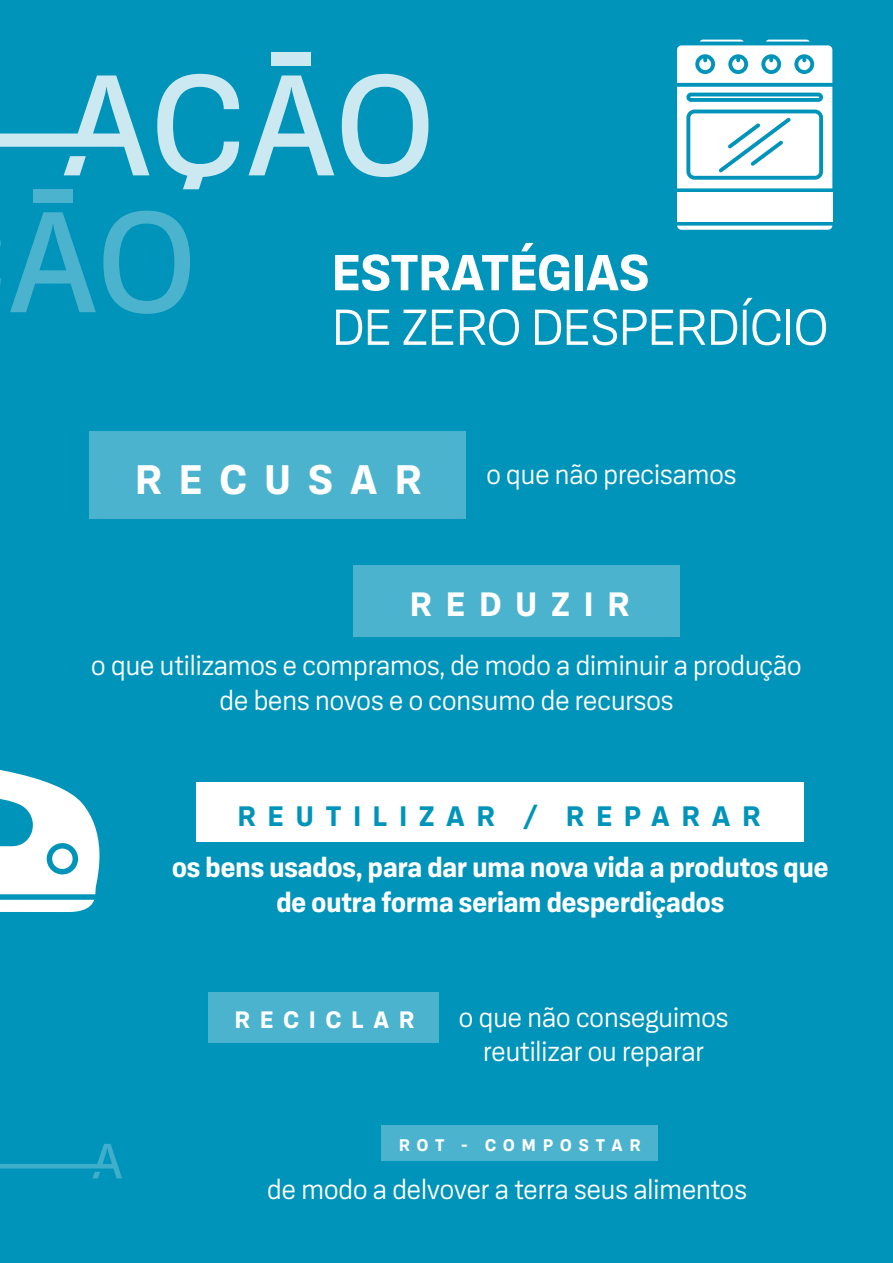
<style>
.page{position:relative;width:893px;height:1263px;background:#0094ba}
.page>*{position:absolute;margin:0;border:0;box-sizing:border-box;transform-origin:0 0}
.t1{font:53.4px "Konkret Grotesk Pro";color:#fff}
.t2{font:700 53.4px "Konkret Grotesk Pro";color:#fff}
.t3{font:700 43.65px "Konkret Grotesk Pro";letter-spacing:.4em;color:#fff}
.t4{font:700 35.7px "Konkret Grotesk Pro";letter-spacing:.4em;color:#fff}
.t5{font:700 29.85px "Konkret Grotesk Pro";letter-spacing:.4em;color:#0094ba}
.t6{font:28.5px/34.3px "Konkret Grotesk Pro";color:#fff;text-align:center}
.t7{font:700 28.5px/34.3px "Konkret Grotesk Pro";color:#fff;text-align:center}
.t8{font:700 25.05px "Konkret Grotesk Pro";letter-spacing:.4em;color:#fff}
.t9{font:700 17.85px "Konkret Grotesk Pro";letter-spacing:.4em;color:#fff}
</style>
<div class="page">
<svg style="left:0;top:1144px;width:122px;height:34px"></svg>
<svg style="left:342px;top:74px;width:86px;height:103px"></svg>
<div style="left:272px;top:52px;width:39px;height:14px;background:#cce9f1"></div>
<svg style="left:249px;top:75px;width:85px;height:100px"></svg>
<svg style="left:157px;top:74px;width:82px;height:115px"></svg>
<svg style="left:0;top:75px;width:149px;height:100px"></svg>
<svg style="left:0;top:240px;width:1px;height:45px"></svg>
<svg style="left:103px;top:211px;width:87px;height:103px"></svg>
<div style="left:33px;top:189px;width:40px;height:14px;background:#4cb3ce"></div>
<svg style="left:10px;top:212px;width:86px;height:100px"></svg>
<div style="left:89px;top:431px;width:377px;height:88px;background:#4cb3ce"></div>
<div style="left:382px;top:1125px;width:276px;height:36px;background:#4cb3ce"></div>
<div style="left:353px;top:565px;width:327px;height:72px;background:#4cb3ce"></div>
<div style="left:208px;top:992px;width:231px;height:51px;background:#4cb3ce"></div>
<div style="left:197px;top:782px;width:607px;height:60px;background:#fff"></div>
<svg style="left:0;top:900px;width:94px;height:12px"></svg>
<svg style="left:0;top:770px;width:100px;height:124px"></svg>
<div style="left:677px;top:192px;width:155px;height:30px;background:#fff"></div>
<svg style="left:677px;top:226px;width:155px;height:4px"></svg>
<svg style="left:677px;top:40px;width:155px;height:148px"></svg>
<h1 class="t2" style="left:332px;top:243px;width:319px">ESTRATÉGIAS</h1>
<h1 class="t1" style="left:332px;top:298px;width:497px">DE ZERO DESPERDÍCIO</h1>
<h2 class="t3" style="left:135px;top:455px;width:288px">RECUSAR</h2>
<p class="t6" style="left:486px;top:458px;width:252px">o que não precisamos</p>
<p class="t4" style="left:410px;top:584px;width:221px">REDUZIR</p>
<p class="t6" style="left:91px;top:648px;width:712px">o que utilizamos e compramos, de modo a diminuir a produção de bens novos e o consumo de recursos</p>
<p class="t5" style="left:238px;top:799px;width:524px">REUTILIZAR / REPARAR</p>
<p class="t7" style="left:172px;top:851px;width:658px">os bens usados, para dar uma nova vida a produtos que de outra forma seriam desperdiçados</p>
<p class="t8" style="left:235px;top:1006px;width:181px">RECICLAR</p>
<p class="t6" style="left:459px;top:1000px;width:271px">o que não conseguimos reutilizar ou reparar</p>
<p class="t9" style="left:399px;top:1135px;width:243px">ROT - COMPOSTAR</p>
<p class="t6" style="left:267px;top:1172px;width:481px">de modo a delvover a terra seus alimentos</p>
</div>
